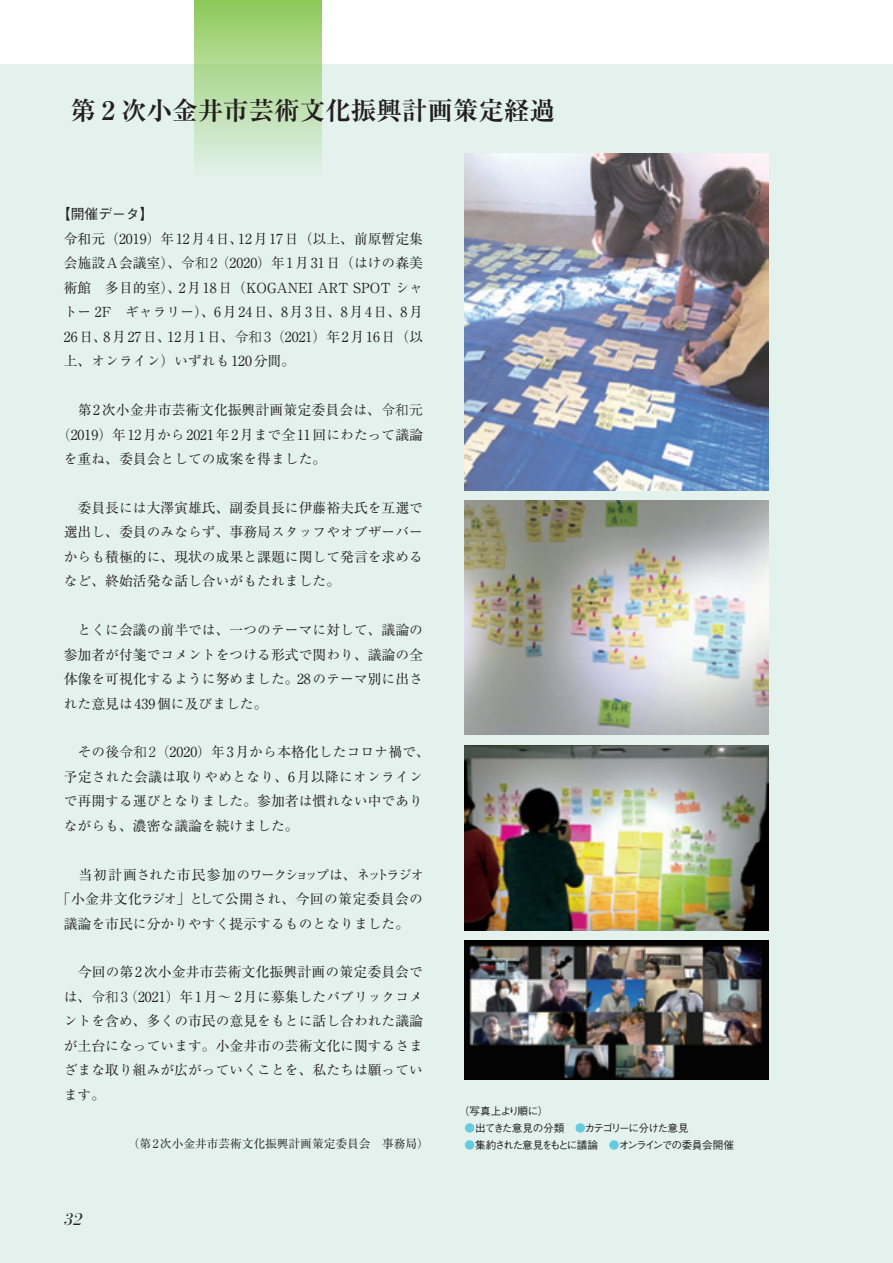
<style>
.page{position:relative;width:893px;height:1263px;background:#fff}
.page>*{position:absolute;margin:0;border:0;box-sizing:border-box;transform-origin:0 0}
.K2_資料編タイトル{font:700 25.5px "Ryumin Pr 6 N";color:#231f20}
.t1{font:italic 16.95px "Bauer Bodoni";color:#231f20}
.K2_13q本文_字下げなし{font:13.8px/24.5px "Ryumin Pr 6 N";letter-spacing:.01em;color:#231f20;text-align:justify}
.K2_13q本文_字下げなし-2{font:13.8px/24.5px "Ryumin Std Regular KS";color:#231f20;text-align:justify}
.K2_13q本文_字下げなし-3{font:13.8px/24.5px "Ryumin Std Regular KS";letter-spacing:-.03em;color:#231f20;text-align:center}
.K2_13q本文_字下げなし-4{font:500 13.8px "Gothic BBB Pr 6";color:#231f20}
.K2_13q本文_字下げなし-5{font:11.7px "Ryumin Pr 6 N";color:#231f20}
.t2{font:500 10.65px "Gothic BBB Pr 6";letter-spacing:-.13em;color:#231f20}
.t3{font:500 10.65px "Gothic BBB Pr 6";letter-spacing:-.095em;color:#231f20}
.t4{font:500 10.65px "Gothic BBB Pr 6";letter-spacing:-.065em;color:#231f20}
.s1{font-weight:300}
.s2{font-family:"Ryumin Std Regular KS"}
.s3{font-family:"Ryumin Pr 6 N"}
.s4{font-family:"Ryumin Pr 6 N";font-weight:300}
.s5{color:#67cbdf}
</style>
<div class="page">
<div style="left:0;top:64px;width:893px;height:1199px;background:#e3f2ec"></div>
<div style="left:195px;top:0;width:127px;height:176px;background:linear-gradient(to bottom,#90ca5b,#dff0e8)"></div>
<img style="left:465px;top:153px;width:304px;height:337px">
<img style="left:465px;top:501px;width:304px;height:234px">
<img style="left:465px;top:745px;width:304px;height:185px">
<img style="left:465px;top:941px;width:304px;height:139px">
<p class="K2_資料編タイトル" style="left:70px;top:90px;width:486px">第２次小金井市芸術文化振興計画策定経過</p>
<p class="K2_13q本文_字下げなし-4" style="left:57px;top:203px;width:98px">【開催データ】</p>
<p class="K2_13q本文_字下げなし" style="left:64px;top:226px;width:361px">令和元（2019）年12月4日、12月17日（以上、前原暫定集会施設Ａ会議室）、<span class="s1">令和2（</span>2020）年1月31日（<span class="s2">はけの</span>森美術館　多目的室）、2月18日（KOGANEI ART SPOT <span class="s2">シャトー</span> 2F　<span class="s2">ギャラリー</span>）、6月24日、8月3日、8月4日、8月26日、8月27日、12月1日、<span class="s1">令和3（</span>2021）年2月16日（以上、<span class="s2">オンライン</span>）<span class="s2">いずれも</span>120分間。</p>
<p class="K2_13q本文_字下げなし" style="left:64px;top:397px;width:361px">　第2次小金井市芸術文化振興計画策定委員会<span class="s2">は</span>、<span class="s1">令和元</span></p>
<p class="K2_13q本文_字下げなし" style="left:57px;top:421px;width:368px"><span class="s1">（</span>2019）年12月<span class="s2">から</span>2021年2月<span class="s2">まで</span>全11回<span class="s2">にわたって</span>議論</p>
<p class="K2_13q本文_字下げなし-2" style="left:64px;top:445px;width:264px">を<span class="s3">重</span>ね<span class="s3">、委員会</span>としての<span class="s3">成案</span>を<span class="s3">得</span>ました<span class="s3">。</span></p>
<p class="K2_13q本文_字下げなし" style="left:64px;top:495px;width:361px">　委員長<span class="s2">には</span>大澤寅雄氏、副委員長<span class="s2">に</span>伊藤裕夫氏<span class="s2">を</span>互選<span class="s2">で</span>選出<span class="s2">し</span>、委員<span class="s2">のみならず</span>、事務局<span class="s2">スタッフやオブザーバーからも</span>積極的<span class="s2">に</span>、現状<span class="s2">の</span>成果<span class="s2">と</span>課題<span class="s2">に</span>関<span class="s2">して</span>発言<span class="s2">を</span>求<span class="s2">めるなど</span>、終始活発<span class="s2">な</span>話<span class="s2">し</span>合<span class="s2">いがもたれました</span>。</p>
<p class="K2_13q本文_字下げなし-2" style="left:64px;top:616px;width:361px;text-indent:14px">とくに<span class="s3">会議</span>の<span class="s3">前半</span>では<span class="s3">、一</span>つのテーマに<span class="s3">対</span>して<span class="s3">、議論</span>の<span class="s3">参加者</span>が<span class="s3">付箋</span>でコメントをつける<span class="s3">形式</span>で<span class="s3">関</span>わり<span class="s3">、議論</span>の<span class="s3">全体像</span>を<span class="s3">可視化</span>するように<span class="s3">努</span>めました<span class="s3">。28</span>のテーマ<span class="s3">別</span>に<span class="s3">出</span>された<span class="s3">意見</span>は<span class="s3">439個</span>に<span class="s3">及</span>びました<span class="s3">。</span></p>
<p class="K2_13q本文_字下げなし-2" style="left:64px;top:739px;width:368px;text-align:left;text-indent:14px">その<span class="s3">後</span><span class="s4">令和2（</span><span class="s3">2020）年3月</span>から<span class="s3">本格化</span>したコロナ<span class="s3">禍</span>で<span class="s3">、予定</span>された<span class="s3">会議</span>は<span class="s3">取</span>りやめとなり<span class="s3">、6月以降</span>にオンラインで<span class="s3">再開</span>する<span class="s3">運</span>びとなりました<span class="s3">。参加者</span>は<span class="s3">慣</span>れない<span class="s3">中</span>でありながらも<span class="s3">、濃密</span>な<span class="s3">議論</span>を<span class="s3">続</span>けました<span class="s3">。</span></p>
<p class="K2_13q本文_字下げなし-3" style="left:57px;top:861px;width:369px"><span class="s3">　当初計画</span>された<span class="s3">市民参加</span>のワークショップは<span class="s3">、</span>ネットラジオ<span class="s3">「小金井文化</span>ラジオ<span class="s3">」</span>として<span class="s3">公開</span>され<span class="s3">、今回</span>の<span class="s3">策定委員会</span>の<span class="s3">議論</span>を<span class="s3">市民</span>に<span class="s3">分</span>かりやすく<span class="s3">提示</span>するものとなりました<span class="s3">。</span></p>
<p class="K2_13q本文_字下げなし" style="left:64px;top:959px;width:361px">　今回<span class="s2">の</span>第2次小金井市芸術文化振興計画<span class="s2">の</span>策定委員会<span class="s2">では</span>、<span class="s1">令和3（</span>2021）年1月～ 2月<span class="s2">に</span>募集<span class="s2">したパブリックコメントを</span>含<span class="s2">め</span>、多<span class="s2">くの</span>市民<span class="s2">の</span>意見<span class="s2">をもとに</span>話<span class="s2">し</span>合<span class="s2">われた</span>議論<span class="s2">が</span>土台<span class="s2">になっています</span>。小金井市<span class="s2">の</span>芸術文化<span class="s2">に</span>関<span class="s2">するさまざまな</span>取<span class="s2">り</span>組<span class="s2">みが</span>広<span class="s2">がっていくことを</span>、私<span class="s2">たちは</span>願<span class="s2">っています</span>。</p>
<p class="K2_13q本文_字下げなし-5" style="left:128px;top:1134px;width:303px">（第2次小金井市芸術文化振興計画策定委員会　事務局）</p>
<p class="t1" style="left:64px;top:1209px;width:20px">32</p>
<p class="t4" style="left:459px;top:1102px;width:91px">（写真上より順に）</p>
<p class="t3" style="left:465px;top:1119px;width:226px"><span class="s5">●</span>出てきた意見の分類　<span class="s5">●</span>カテゴリーに分けた意見</p>
<p class="t2" style="left:465px;top:1136px;width:271px"><span class="s5">●</span>集約された意見をもとに議論　<span class="s5">●</span>オンラインでの委員会開催</p>
</div>
